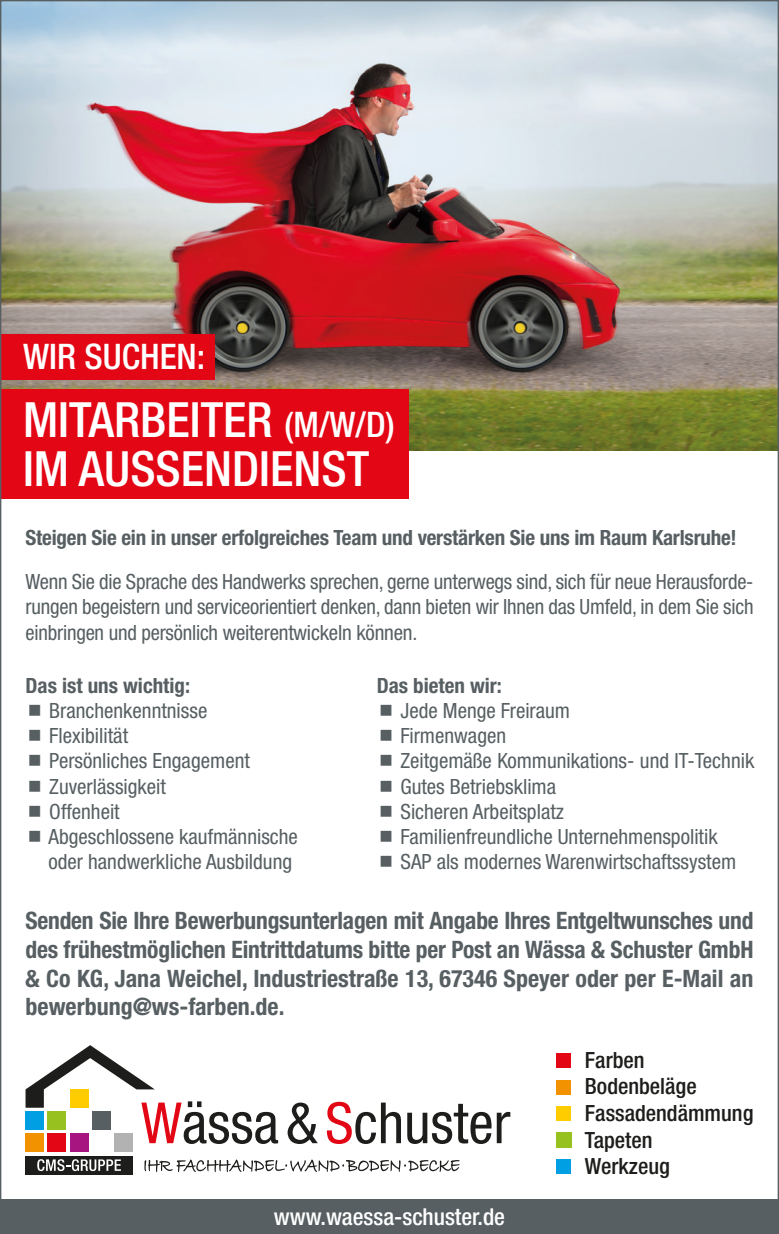
<style>
.page{position:relative;width:779px;height:1234px;background:#fff}
.page>*{position:absolute;margin:0;border:0;box-sizing:border-box;transform-origin:0 0}
.t1{font:500 condensed 48.6px/48.6px "Helvetica Neue LT Pro";color:#fff}
.t2{font:500 condensed 35.1px "Helvetica Neue LT Pro";color:#fff}
.t3{font:700 condensed 24px/28.8px "Helvetica Neue LT Pro";color:#575f62;text-align:justify}
.t4{font:500 condensed 23.4px "Helvetica Neue LT Pro";color:#fff}
.t5{font:500 condensed 22.2px/26.7px "Helvetica Neue LT Pro";color:#1d1d1b}
.t6{font:condensed 21px/25.2px "Helvetica Neue LT Pro";color:#575f62}
.t7{font:700 condensed 21px "Helvetica Neue LT Pro";letter-spacing:-.01em;color:#575f62}
.s1{font-size:35.1px}
</style>
<div class="page">
<img style="left:2px;top:2px;width:774px;height:448px">
<div style="left:0;top:389px;width:408px;height:110px;background:#e30614"></div>
<div style="left:0;top:334px;width:214px;height:45px;background:#e30614"></div>
<div style="left:0;top:1199px;width:778px;height:34px;background:#575f62"></div>
<div style="left:556px;top:1052px;width:14px;height:15px;background:#e30614"></div>
<div style="left:556px;top:1079px;width:14px;height:15px;background:#f39200"></div>
<div style="left:556px;top:1105px;width:14px;height:15px;background:#fc0"></div>
<div style="left:556px;top:1132px;width:15px;height:15px;background:#96c11f"></div>
<div style="left:556px;top:1159px;width:14px;height:15px;background:#009fe3"></div>
<svg style="left:144px;top:1159px;width:315px;height:12px"></svg>
<div style="left:70px;top:1133px;width:18px;height:18px;background:#a71680"></div>
<div style="left:48px;top:1133px;width:18px;height:18px;background:#e30614"></div>
<div style="left:26px;top:1155px;width:106px;height:18px;background:#1d1d1b"></div>
<svg style="left:37px;top:1159px;width:84px;height:11px"></svg>
<div style="left:114px;top:1133px;width:18px;height:18px;background:#b2b2b2"></div>
<div style="left:26px;top:1133px;width:18px;height:18px;background:#f39200"></div>
<svg style="left:26px;top:1045px;width:252px;height:98px"></svg>
<svg style="left:287px;top:1102px;width:30px;height:41px"></svg>
<svg style="left:327px;top:1101px;width:74px;height:42px"></svg>
<svg style="left:407px;top:1103px;width:103px;height:40px"></svg>
<h2 class="t2" style="left:23px;top:335px;width:184px">WIR SUCHEN:</h2>
<h1 class="t1" style="left:23px;top:395px;width:373px">MITARBEITER <span class="s1">(M/W/D)<br></span>IM AUSSENDIENST</h1>
<p class="t7" style="left:26px;top:525px;width:712px">Steigen Sie ein in unser erfolgreiches Team und verstärken Sie uns im Raum Karlsruhe!</p>
<p class="t6" style="left:26px;top:569px;width:729px;text-align:justify">Wenn Sie die Sprache des Handwerks sprechen, gerne unterwegs sind, sich für neue Herausforde&shy;rungen begeistern und serviceorientiert denken, dann bieten wir Ihnen das Umfeld, in dem Sie sich einbringen und persönlich weiterentwickeln können.</p>
<p class="t7" style="left:376px;top:672px;width:127px">Das bieten wir:</p>
<p class="t6" style="left:400px;top:697px;width:355px">Jede Menge Freiraum<br>Firmenwagen<br>Zeitgemäße Kommunikations- und IT-Technik<br>Gutes Betriebsklima<br>Sicheren Arbeitsplatz<br>Familienfreundliche Unternehmenspolitik<br>SAP als modernes Warenwirtschaftssystem</p>
<p class="t3" style="left:26px;top:905px;width:729px">Senden Sie Ihre Bewerbungsunterlagen mit Angabe Ihres Entgeltwunsches und des frühestmöglichen Eintrittdatums bitte per Post an Wässa &amp; Schuster GmbH &amp; Co KG, Jana Weichel, Industriestraße 13, 67346 Speyer oder per E-Mail an bewerbung@ws-farben.de.</p>
<p class="t7" style="left:26px;top:672px;width:166px">Das ist uns wichtig:</p>
<p class="t6" style="left:48px;top:697px;width:251px">Branchenkenntnisse<br>Flexibilität<br>Persönliches Engagement<br>Zuverlässigkeit<br>Offenheit<br>Abgeschlossene kaufmännische oder handwerkliche Ausbildung</p>
<p class="t4" style="left:274px;top:1202px;width:232px">www.waessa-schuster.de</p>
<p class="t5" style="left:584px;top:1045px;width:170px">Farben<br>Bodenbeläge<br>Fassadendämmung<br>Tapeten<br>Werkzeug</p>
</div>
